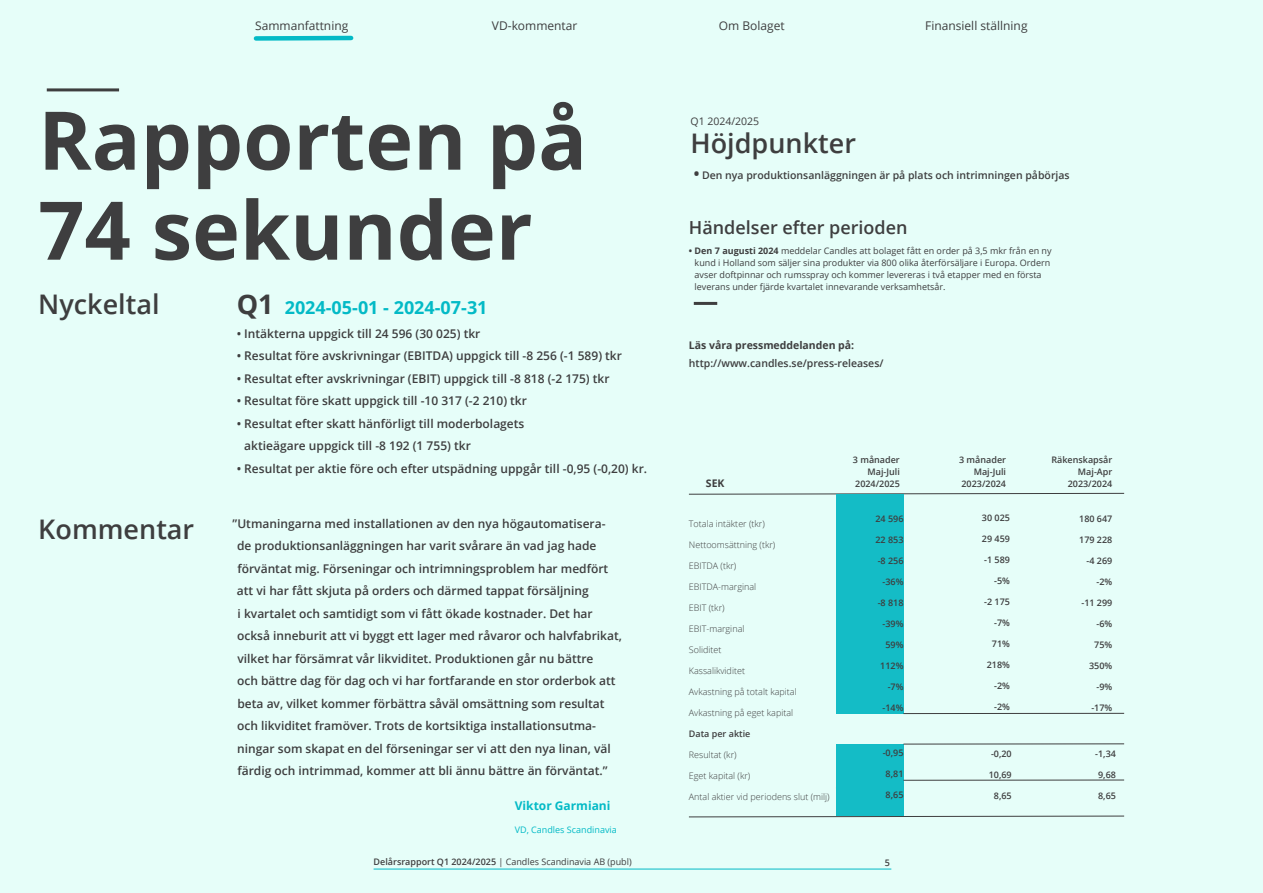
<style>
.page{position:relative;width:1263px;height:893px;background:#e6fef9}
.page>*{position:absolute;margin:0;border:0;box-sizing:border-box;transform-origin:0 0}
.Table_txt_1_8_22{font:700 81px "Open Sans";color:#3e3e3f}
.Table_txt_1_8_22-2{font:600 27px "Open Sans";color:#3e3e3f}
.Table_txt_1_8_22-3{font:700 27px "Open Sans";color:#3e3e3f}
.Table_txt_1_8_22-4{font:600 18px "Open Sans";color:#3e3e3f}
.Table_txt_1_8_22-5{font:700 18px "Open Sans";color:#03bac6}
.Table_txt_1_8_22-6{font:600 12px/22.5px "Open Sans";color:#3e3e3f}
.Table_txt_1_8_22-7{font:12px "Open Sans";color:#3e3e3f}
.Table_txt_1_8_22-8{font:700 12px "Open Sans";color:#03bac6}
.Table_txt_1_8_22-9{font:600 10.5px "Open Sans";color:#3e3e3f}
.Table_txt_1_8_22-10{font:700 10.5px "Open Sans";color:#3e3e3f}
.Table_txt_1_8_22-11{font:10.5px "Open Sans";color:#3e3e3f}
.Table_txt_1_8_22-12{font:9px/12px "Open Sans";color:#3e3e3f}
.Table_txt_1_8_22-13{font:600 9px/12px "Open Sans";color:#3e3e3f;text-align:right}
.Table_txt_1_8_22-14{font:300 9px "Open Sans";color:#3e3e3f}
.Table_txt_1_8_22-15{font:9px "Open Sans";color:#03bac6}
.s1{font-weight:700;font-size:15px}
.s2{font-weight:700}
.s3{font-weight:600}
</style>
<div class="page">
<div style="left:256px;top:36px;width:95px;height:5px;background:#03bac6"></div>
<svg style="left:688px;top:493px;width:437px;height:2px"></svg>
<div style="left:836px;top:494px;width:67px;height:220px;background:#14bcc6"></div>
<hr style="left:903px;top:713px;width:221px;height:1px;background:#3e3e3f">
<hr style="left:374px;top:869px;width:517px;height:1px;background:#03bac6">
<hr style="left:47px;top:88px;width:72px;height:3px;background:#3e3e3f">
<div style="left:836px;top:744px;width:67px;height:72px;background:#14bcc6"></div>
<hr style="left:903px;top:744px;width:221px;height:1px;background:#3e3e3f">
<hr style="left:903px;top:780px;width:221px;height:1px;background:#3e3e3f">
<svg style="left:689px;top:815px;width:436px;height:3px"></svg>
<hr style="left:694px;top:302px;width:23px;height:3px;background:#3e3e3f">
<p class="Table_txt_1_8_22-7" style="left:255px;top:18px;width:95px">Sammanfattning</p>
<p class="Table_txt_1_8_22-7" style="left:492px;top:18px;width:87px">VD-kommentar</p>
<p class="Table_txt_1_8_22-7" style="left:719px;top:18px;width:67px">Om Bolaget</p>
<p class="Table_txt_1_8_22-7" style="left:925px;top:18px;width:104px">Finansiell ställning</p>
<p class="Table_txt_1_8_22" style="left:38px;top:83px;width:550px">Rapporten på</p>
<p class="Table_txt_1_8_22" style="left:38px;top:173px;width:496px">74 sekunder</p>
<p class="Table_txt_1_8_22-2" style="left:38px;top:286px;width:123px">Nyckeltal</p>
<p class="Table_txt_1_8_22-2" style="left:38px;top:511px;width:157px">Kommentar</p>
<p class="Table_txt_1_8_22-3" style="left:237px;top:285px;width:38px">Q1</p>
<p class="Table_txt_1_8_22-5" style="left:285px;top:295px;width:204px">2024-05-01 - 2024-07-31</p>
<p class="Table_txt_1_8_22-6" style="left:237px;top:322px;width:245px">• Intäkterna uppgick till 24 596 (30 025) tkr</p>
<p class="Table_txt_1_8_22-6" style="left:237px;top:344px;width:387px">• Resultat före avskrivningar (EBITDA) uppgick till -8 256 (-1 589) tkr</p>
<p class="Table_txt_1_8_22-6" style="left:237px;top:367px;width:374px">• Resultat efter avskrivningar (EBIT) uppgick till -8 818 (-2 175) tkr</p>
<p class="Table_txt_1_8_22-6" style="left:237px;top:389px;width:292px">• Resultat före skatt uppgick till -10 317 (-2 210) tkr</p>
<p class="Table_txt_1_8_22-6" style="left:244px;top:412px;width:282px;text-indent:-8px">• Resultat efter skatt hänförligt till moderbolagets aktieägare uppgick till -8 192 (1 755) tkr</p>
<p class="Table_txt_1_8_22-6" style="left:237px;top:457px;width:412px">• Resultat per aktie före och efter utspädning uppgår till -0,95 (-0,20) kr.</p>
<p class="Table_txt_1_8_22-6" style="left:237px;top:512px;width:386px;text-indent:-4px">”Utmaningarna med installationen av den nya högautomatisera&shy;de produktionsanläggningen har varit svårare än vad jag hade förväntat mig. Förseningar och intrimningsproblem har medfört att vi har fått skjuta på orders och därmed tappat försäljning<br>i kvartalet och samtidigt som vi fått ökade kostnader. Det har också inneburit att vi byggt ett lager med råvaror och halvfabrikat, vilket har försämrat vår likviditet. Produktionen går nu bättre<br>och bättre dag för dag och vi har fortfarande en stor orderbok att beta av, vilket kommer förbättra såväl omsättning som resultat och likviditet framöver. Trots de kortsiktiga installationsutma&shy;ningar som skapat en del förseningar ser vi att den nya linan, väl färdig och intrimmad, kommer att bli ännu bättre än förväntat.”</p>
<p class="Table_txt_1_8_22-8" style="left:515px;top:797px;width:97px">Viktor Garmiani</p>
<p class="Table_txt_1_8_22-15" style="left:515px;top:823px;width:104px">VD, Candles Scandinavia</p>
<p class="Table_txt_1_8_22-11" style="left:690px;top:114px;width:70px">Q1 2024/2025</p>
<p class="Table_txt_1_8_22-2" style="left:690px;top:125px;width:167px">Höjdpunkter</p>
<p class="Table_txt_1_8_22-9" style="left:694px;top:168px;width:377px"><span class="s1">•</span> Den nya produktionsanläggningen är på plats och intrimningen påbörjas</p>
<p class="Table_txt_1_8_22-4" style="left:689px;top:215px;width:220px">Händelser efter perioden</p>
<p class="Table_txt_1_8_22-12" style="left:695px;top:244px;width:359px;text-indent:-6px"><span class="s2">• Den 7 augusti 2024</span> meddelar Candles att bolaget fått en order på 3,5 mkr från en ny kund i Holland som säljer sina produkter via 800 olika återförsäljare i Europa. Ordern avser doftpinnar och rumsspray och kommer levereras i två etapper med en första leverans under fjärde kvartalet innevarande verksamhetsår.</p>
<p class="Table_txt_1_8_22-10" style="left:689px;top:338px;width:167px">Läs våra pressmeddelanden på:</p>
<p class="Table_txt_1_8_22-9" style="left:689px;top:356px;width:196px">http://www.candles.se/press-releases/</p>
<p class="Table_txt_1_8_22-13" style="left:853px;top:454px;width:48px">3 månader<br>Maj-Juli<br>2024/2025</p>
<p class="Table_txt_1_8_22-13" style="left:959px;top:454px;width:48px">3 månader<br>Maj-Juli<br>2023/2024</p>
<p class="Table_txt_1_8_22-13" style="left:1051px;top:454px;width:62px">Räkenskapsår<br>Maj-Apr</p>
<p class="Table_txt_1_8_22-10" style="left:706px;top:475px;width:20px">SEK</p>
<p class="Table_txt_1_8_22-13" style="left:1068px;top:478px;width:46px">2023/2024</p>
<p class="Table_txt_1_8_22-14" style="left:689px;top:518px;width:77px">Totala intäkter (tkr)</p>
<p class="Table_txt_1_8_22-14" style="left:689px;top:539px;width:88px">Nettoomsättning (tkr)</p>
<p class="Table_txt_1_8_22-14" style="left:689px;top:560px;width:49px">EBITDA (tkr)</p>
<p class="Table_txt_1_8_22-14" style="left:689px;top:581px;width:69px">EBITDA-marginal</p>
<p class="Table_txt_1_8_22-14" style="left:689px;top:602px;width:37px">EBIT (tkr)</p>
<p class="Table_txt_1_8_22-14" style="left:689px;top:623px;width:57px">EBIT-marginal</p>
<p class="Table_txt_1_8_22-14" style="left:689px;top:644px;width:34px">Soliditet</p>
<p class="Table_txt_1_8_22-14" style="left:689px;top:665px;width:58px">Kassalikviditet</p>
<p class="Table_txt_1_8_22-14" style="left:689px;top:686px;width:109px">Avkastning på totalt kapital</p>
<p class="Table_txt_1_8_22-14" style="left:689px;top:707px;width:106px">Avkastning på eget kapital</p>
<p class="Table_txt_1_8_22-13" style="left:689px;top:728px;width:63px">Data per aktie</p>
<p class="Table_txt_1_8_22-14" style="left:689px;top:749px;width:49px">Resultat (kr)</p>
<p class="Table_txt_1_8_22-14" style="left:689px;top:770px;width:63px">Eget kapital (kr)</p>
<p class="Table_txt_1_8_22-14" style="left:689px;top:791px;width:142px">Antal aktier vid periodens slut (milj)</p>
<p class="Table_txt_1_8_22-13" style="left:982px;top:511px;width:30px">30 025</p>
<p class="Table_txt_1_8_22-13" style="left:982px;top:532px;width:30px">29 459</p>
<p class="Table_txt_1_8_22-13" style="left:984px;top:553px;width:27px">-1 589</p>
<p class="Table_txt_1_8_22-13" style="left:994px;top:574px;width:17px">-5%</p>
<p class="Table_txt_1_8_22-13" style="left:984px;top:595px;width:27px">-2 175</p>
<p class="Table_txt_1_8_22-13" style="left:994px;top:616px;width:17px">-7%</p>
<p class="Table_txt_1_8_22-13" style="left:992px;top:637px;width:20px">71%</p>
<p class="Table_txt_1_8_22-13" style="left:987px;top:658px;width:25px">218%</p>
<p class="Table_txt_1_8_22-13" style="left:994px;top:679px;width:17px">-2%</p>
<p class="Table_txt_1_8_22-13" style="left:994px;top:700px;width:17px">-2%</p>
<p class="Table_txt_1_8_22-13" style="left:1079px;top:512px;width:35px">180 647</p>
<p class="Table_txt_1_8_22-13" style="left:1079px;top:533px;width:35px">179 228</p>
<p class="Table_txt_1_8_22-13" style="left:1086px;top:554px;width:27px">-4 269</p>
<p class="Table_txt_1_8_22-13" style="left:1096px;top:575px;width:17px">-2%</p>
<p class="Table_txt_1_8_22-13" style="left:1081px;top:596px;width:32px">-11 299</p>
<p class="Table_txt_1_8_22-13" style="left:1096px;top:617px;width:17px">-6%</p>
<p class="Table_txt_1_8_22-13" style="left:1094px;top:638px;width:20px">75%</p>
<p class="Table_txt_1_8_22-13" style="left:1089px;top:659px;width:25px">350%</p>
<p class="Table_txt_1_8_22-13" style="left:1096px;top:680px;width:17px">-9%</p>
<p class="Table_txt_1_8_22-13" style="left:1091px;top:701px;width:22px">-17%</p>
<p class="Table_txt_1_8_22-13" style="left:875px;top:513px;width:30px">24 596</p>
<p class="Table_txt_1_8_22-13" style="left:875px;top:534px;width:30px">22 853</p>
<p class="Table_txt_1_8_22-13" style="left:878px;top:555px;width:27px">-8 256</p>
<p class="Table_txt_1_8_22-13" style="left:882px;top:576px;width:22px">-36%</p>
<p class="Table_txt_1_8_22-13" style="left:878px;top:597px;width:27px">-8 818</p>
<p class="Table_txt_1_8_22-13" style="left:882px;top:618px;width:22px">-39%</p>
<p class="Table_txt_1_8_22-13" style="left:885px;top:639px;width:20px">59%</p>
<p class="Table_txt_1_8_22-13" style="left:880px;top:660px;width:25px">112%</p>
<p class="Table_txt_1_8_22-13" style="left:888px;top:681px;width:17px">-7%</p>
<p class="Table_txt_1_8_22-13" style="left:882px;top:702px;width:22px">-14%</p>
<p class="Table_txt_1_8_22-13" style="left:883px;top:746px;width:22px">-0,95</p>
<p class="Table_txt_1_8_22-13" style="left:886px;top:767px;width:19px">8,81</p>
<p class="Table_txt_1_8_22-13" style="left:886px;top:788px;width:19px">8,65</p>
<p class="Table_txt_1_8_22-13" style="left:991px;top:747px;width:22px">-0,20</p>
<p class="Table_txt_1_8_22-13" style="left:989px;top:768px;width:24px">10,69</p>
<p class="Table_txt_1_8_22-13" style="left:994px;top:789px;width:19px">8,65</p>
<p class="Table_txt_1_8_22-13" style="left:1095px;top:747px;width:22px">-1,34</p>
<p class="Table_txt_1_8_22-13" style="left:1098px;top:768px;width:19px">9,68</p>
<p class="Table_txt_1_8_22-13" style="left:1098px;top:789px;width:19px">8,65</p>
<p class="Table_txt_1_8_22-12" style="left:374px;top:856px;width:260px"><span class="s3">Delårsrapport Q1 2024/2025</span> | Candles Scandinavia AB (publ)</p>
<p class="Table_txt_1_8_22-13" style="left:885px;top:856px;width:7px">5</p>
</div>
